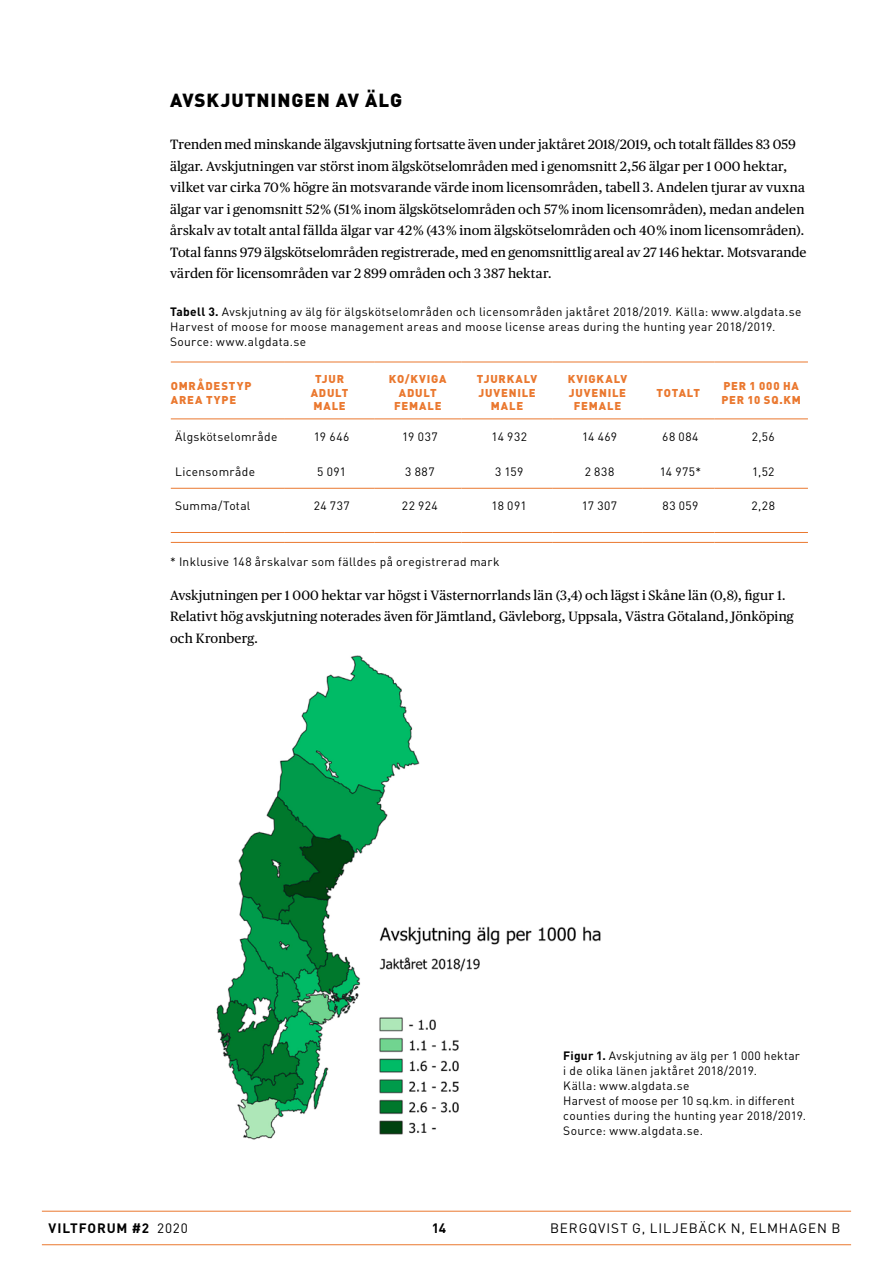
<style>
.page{position:relative;width:893px;height:1263px;background:#fff}
.page>*{position:absolute;margin:0;border:0;box-sizing:border-box;transform-origin:0 0}
.t1{font:900 18.75px "DINOT";letter-spacing:.05em;color:#000}
.t2{font:13.5px/21.5px "Publico Text Sv";letter-spacing:.01em;color:#000}
.t3{font:13.5px "DINOT";letter-spacing:.065em;color:#000}
.t4{font:700 13.5px "DINOT";letter-spacing:.06em;color:#000}
.t5{font:12px/15px "DINOT";letter-spacing:.025em;color:#000}
.t6{font:900 11.25px/13.5px "DINOT";letter-spacing:.07em;color:#ea782f;text-align:center}
.s1{font-weight:700}
.s2{font-weight:400}
</style>
<div class="page">
<hr style="left:42px;top:1244px;width:809px;height:1px;background:#ea782f">
<hr style="left:42px;top:1211px;width:809px;height:1px;background:#ea782f">
<img style="left:216px;top:655px;width:385px;height:485px">
<hr style="left:171px;top:532px;width:114px;height:1px;background:#ea782f">
<hr style="left:285px;top:532px;width:89px;height:1px;background:#ea782f">
<hr style="left:374px;top:532px;width:87px;height:1px;background:#ea782f">
<hr style="left:461px;top:532px;width:92px;height:1px;background:#ea782f">
<hr style="left:553px;top:532px;width:89px;height:1px;background:#ea782f">
<hr style="left:642px;top:532px;width:72px;height:1px;background:#ea782f">
<hr style="left:714px;top:532px;width:94px;height:1px;background:#ea782f">
<hr style="left:171px;top:542px;width:114px;height:1px;background:#ea782f">
<hr style="left:285px;top:542px;width:89px;height:1px;background:#ea782f">
<hr style="left:374px;top:542px;width:87px;height:1px;background:#ea782f">
<hr style="left:461px;top:542px;width:92px;height:1px;background:#ea782f">
<hr style="left:553px;top:542px;width:89px;height:1px;background:#ea782f">
<hr style="left:642px;top:542px;width:72px;height:1px;background:#ea782f">
<hr style="left:714px;top:542px;width:94px;height:1px;background:#ea782f">
<hr style="left:171px;top:362px;width:114px;height:1px;background:#ea782f">
<hr style="left:285px;top:362px;width:89px;height:1px;background:#ea782f">
<hr style="left:374px;top:362px;width:87px;height:1px;background:#ea782f">
<hr style="left:461px;top:362px;width:92px;height:1px;background:#ea782f">
<hr style="left:553px;top:362px;width:89px;height:1px;background:#ea782f">
<hr style="left:642px;top:362px;width:72px;height:1px;background:#ea782f">
<hr style="left:714px;top:362px;width:94px;height:1px;background:#ea782f">
<hr style="left:171px;top:418px;width:114px;height:1px;background:#ea782f">
<hr style="left:285px;top:418px;width:89px;height:1px;background:#ea782f">
<hr style="left:374px;top:418px;width:87px;height:1px;background:#ea782f">
<hr style="left:461px;top:418px;width:92px;height:1px;background:#ea782f">
<hr style="left:553px;top:418px;width:89px;height:1px;background:#ea782f">
<hr style="left:642px;top:418px;width:72px;height:1px;background:#ea782f">
<hr style="left:714px;top:418px;width:94px;height:1px;background:#ea782f">
<hr style="left:171px;top:488px;width:114px;height:1px;background:#ea782f">
<hr style="left:285px;top:488px;width:89px;height:1px;background:#ea782f">
<hr style="left:374px;top:488px;width:87px;height:1px;background:#ea782f">
<hr style="left:461px;top:488px;width:92px;height:1px;background:#ea782f">
<hr style="left:553px;top:488px;width:89px;height:1px;background:#ea782f">
<hr style="left:642px;top:488px;width:72px;height:1px;background:#ea782f">
<hr style="left:714px;top:488px;width:94px;height:1px;background:#ea782f">
<h1 class="t1" style="left:170px;top:87px;width:234px">AVSKJUTNINGEN AV ÄLG</h1>
<p class="t2" style="left:170px;top:133px;width:638px">Trenden med minskande älgavskjutning fortsatte även under jaktåret 2018/2019, och totalt fälldes 83 059 älgar. Avskjutningen var störst inom älgskötselområden med i genomsnitt 2,56 älgar per 1 000 hektar, vilket var cirka 70 % högre än motsvarande värde inom licensområden, tabell 3. Andelen tjurar av vuxna älgar var i genomsnitt 52 % (51 % inom älgskötselområden och 57 % inom licensområden), medan andelen årskalv av totalt antal fällda älgar var 42 % (43 % inom älgskötselområden och 40 % inom licensområden).<br>Total fanns 979 älgskötselområden registrerade, med en genomsnittlig areal av 27 146 hektar. Motsvarande värden för licensområden var 2 899 områden och 3 387 hektar.</p>
<p class="t5" style="left:170px;top:304px;width:633px"><span class="s1">Tabell 3.</span> Avskjutning av älg för älgskötselområden och licensområden jaktåret 2018/2019. Källa: www.algdata.se<br>Harvest of moose for moose management areas and moose license areas during the hunting year 2018/2019.<br>Source: www.algdata.se</p>
<p class="t6" style="left:171px;top:379px;width:82px;text-align:left">OMRÅDESTYP<br>AREA TYPE</p>
<p class="t6" style="left:311px;top:372px;width:39px">TJUR<br>ADULT<br>MALE</p>
<p class="t6" style="left:389px;top:372px;width:59px">KO/KVIGA<br>ADULT<br>FEMALE</p>
<p class="t6" style="left:477px;top:372px;width:62px">TJURKALV<br>JUVENILE<br>MALE</p>
<p class="t6" style="left:568px;top:372px;width:61px">KVIGKALV<br>JUVENILE<br>FEMALE</p>
<p class="t6" style="left:656px;top:386px;width:45px">TOTALT</p>
<p class="t6" style="left:721px;top:379px;width:81px;text-align:left">PER 1 000 HA<br>PER 10 SQ.KM</p>
<p class="t5" style="left:175px;top:429px;width:104px">Älgskötselområde</p>
<p class="t5" style="left:314px;top:429px;width:37px">19 646</p>
<p class="t5" style="left:402px;top:429px;width:37px">19 037</p>
<p class="t5" style="left:491px;top:429px;width:37px">14 932</p>
<p class="t5" style="left:582px;top:429px;width:37px">14 469</p>
<p class="t5" style="left:662px;top:429px;width:38px">68 084</p>
<p class="t5" style="left:752px;top:429px;width:25px">2,56</p>
<p class="t5" style="left:175px;top:463px;width:82px">Licensområde</p>
<p class="t5" style="left:317px;top:463px;width:30px">5 091</p>
<p class="t5" style="left:405px;top:463px;width:31px">3 887</p>
<p class="t5" style="left:495px;top:463px;width:30px">3 159</p>
<p class="t5" style="left:585px;top:463px;width:31px">2 838</p>
<p class="t5" style="left:660px;top:463px;width:43px">14 975*</p>
<p class="t5" style="left:752px;top:463px;width:24px">1,52</p>
<p class="t5" style="left:175px;top:498px;width:77px">Summa/Total</p>
<p class="t5" style="left:314px;top:498px;width:37px">24 737</p>
<p class="t5" style="left:402px;top:498px;width:37px">22 924</p>
<p class="t5" style="left:492px;top:498px;width:37px">18 091</p>
<p class="t5" style="left:582px;top:498px;width:37px">17 307</p>
<p class="t5" style="left:662px;top:498px;width:37px">83 059</p>
<p class="t5" style="left:752px;top:498px;width:25px">2,28</p>
<p class="t5" style="left:170px;top:554px;width:331px">* Inklusive 148 årskalvar som fälldes på oregistrerad mark</p>
<p class="t2" style="left:170px;top:584px;width:625px">Avskjutningen per 1 000 hektar var högst i Västernorrlands län (3,4) och lägst i Skåne län (0,8), figur 1.<br>Relativt hög avskjutning noterades även för Jämtland, Gävleborg, Uppsala, Västra Götaland, Jönköping och Kronberg.</p>
<p class="t5" style="left:563px;top:1048px;width:244px"><span class="s1">Figur 1.</span> Avskjutning av älg per 1 000 hektar<br>i de olika länen jaktåret 2018/2019.<br>Källa: www.algdata.se<br>Harvest of moose per 10 sq.km. in different counties during the hunting year 2018/2019.<br>Source: www.algdata.se.</p>
<p class="t4" style="left:49px;top:1219px;width:141px">VILTFORUM #2 <span class="s2">2020</span></p>
<p class="t4" style="left:432px;top:1219px;width:16px">14</p>
<p class="t3" style="left:550px;top:1220px;width:292px">BERGQVIST G, LILJEBÄCK N, ELMHAGEN B</p>
</div>
